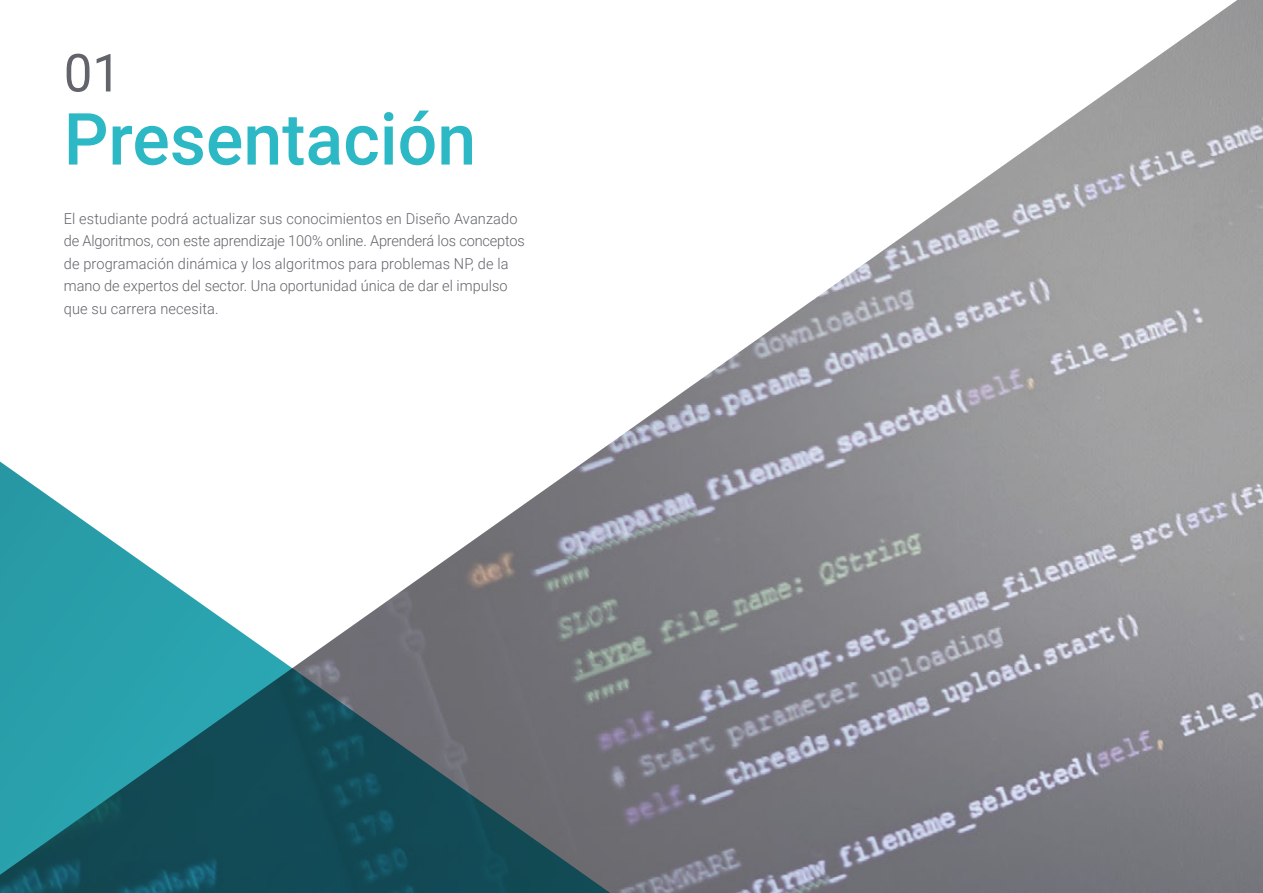
<style>
.page{position:relative;width:1263px;height:893px;background:#fff}
.page>*{position:absolute;margin:0;border:0;box-sizing:border-box;transform-origin:0 0}
.t1{font:500 72px "Roboto";color:#2db8c5}
.t2{font:52.5px "Roboto";color:#61646a}
.t3{font:300 15px/22.5px "Roboto";letter-spacing:.005em;color:#61646a}
</style>
<div class="page">
<img style="left:606px;top:0;width:657px;height:893px">
<svg style="left:0;top:446px;width:640px;height:447px"></svg>
<h2 class="t2" style="left:64px;top:36px;width:59px">01</h2>
<h1 class="t1" style="left:64px;top:89px;width:414px">Presentación</h1>
<p class="t3" style="left:64px;top:207px;width:463px">El estudiante podrá actualizar sus conocimientos en Diseño Avanzado de Algoritmos, con este aprendizaje 100% online. Aprenderá los conceptos de programación dinámica y los algoritmos para problemas NP, de la mano de expertos del sector. Una oportunidad única de dar el impulso que su carrera necesita.</p>
</div>
